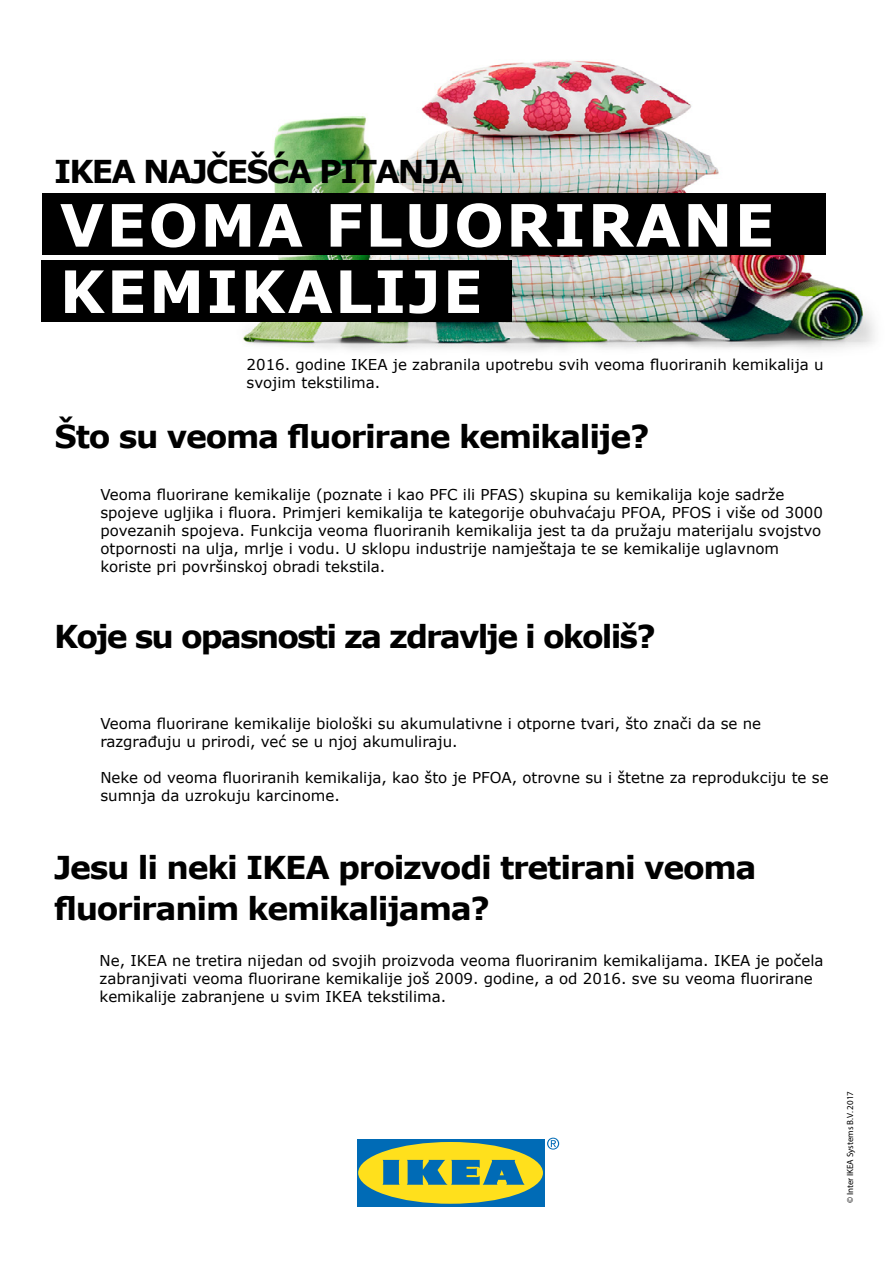
<style>
.page{position:relative;width:893px;height:1263px;background:#fff}
.page>*{position:absolute;margin:0;border:0;box-sizing:border-box;transform-origin:0 0}
.t1{font:700 58.5px/66.3px "Verdana";letter-spacing:.035em;color:#fff}
.t2{font:700 31.5px/40.8px "Verdana";letter-spacing:-.04em;color:#000}
.t3{font:700 31.5px "Verdana";letter-spacing:-.06em;color:#000}
.t4{font:15px/18px "Verdana";color:#000}
.t5{font:9px "Myriad Pro";color:#000}
</style>
<div class="page">
<img style="left:226px;top:60px;width:649px;height:291px">
<div style="left:42px;top:194px;width:783px;height:61px;background:#000"></div>
<div style="left:42px;top:260px;width:470px;height:61px;background:#000"></div>
<div style="left:357px;top:1139px;width:187px;height:68px;background:#006bb6"></div>
<div style="left:358px;top:1142px;width:185px;height:62px;background:#ffe01c;border-radius:50%"></div>
<svg style="left:547px;top:1138px;width:12px;height:11px"></svg>
<svg style="left:382px;top:1160px;width:18px;height:25px"></svg>
<svg style="left:407px;top:1160px;width:118px;height:25px"></svg>
<h2 class="t3" style="left:54px;top:149px;width:410px">IKEA NAJČEŠĆA PITANJA</h2>
<h1 class="t1" style="left:60px;top:191px;width:716px">VEOMA FLUORIRANE<br>KEMIKALIJE</h1>
<p class="t4" style="left:247px;top:356px;width:578px">2016. godine IKEA je zabranila upotrebu svih veoma fluoriranih kemikalija u svojim tekstilima.</p>
<h2 class="t2" style="left:55px;top:416px;width:596px">Što su veoma fluorirane kemikalije?</h2>
<p class="t4" style="left:100px;top:485px;width:724px">Veoma fluorirane kemikalije (poznate i kao PFC ili PFAS) skupina su kemikalija koje sadrže spojeve ugljika i fluora. Primjeri kemikalija te kategorije obuhvaćaju PFOA, PFOS i više od 3000 povezanih spojeva. Funkcija veoma fluoriranih kemikalija jest ta da pružaju materijalu svojstvo otpornosti na ulja, mrlje i vodu. U sklopu industrije namještaja te se kemikalije uglavnom koriste pri površinskoj obradi tekstila.</p>
<h2 class="t3" style="left:54px;top:614px;width:603px">Koje su opasnosti za zdravlje i okoliš?</h2>
<p class="t4" style="left:100px;top:714px;width:662px">Veoma fluorirane kemikalije biološki su akumulativne i otporne tvari, što znači da se ne razgrađuju u prirodi, već se u njoj akumuliraju.</p>
<p class="t4" style="left:100px;top:768px;width:730px">Neke od veoma fluoriranih kemikalija, kao što je PFOA, otrovne su i štetne za reprodukciju te se sumnja da uzrokuju karcinome.</p>
<h2 class="t2" style="left:54px;top:846px;width:704px">Jesu li neki IKEA proizvodi tretirani veoma fluoriranim kemikalijama?</h2>
<p class="t4" style="left:100px;top:951px;width:725px">Ne, IKEA ne tretira nijedan od svojih proizvoda veoma fluoriranim kemikalijama. IKEA je počela zabranjivati veoma fluorirane kemikalije još 2009. godine, a od 2016. sve su veoma fluorirane kemikalije zabranjene u svim IKEA tekstilima.</p>
<p class="t5" style="left:844px;top:1203px;width:114px;rotate:-90deg">© Inter IKEA Systems B.V. 2017</p>
</div>
